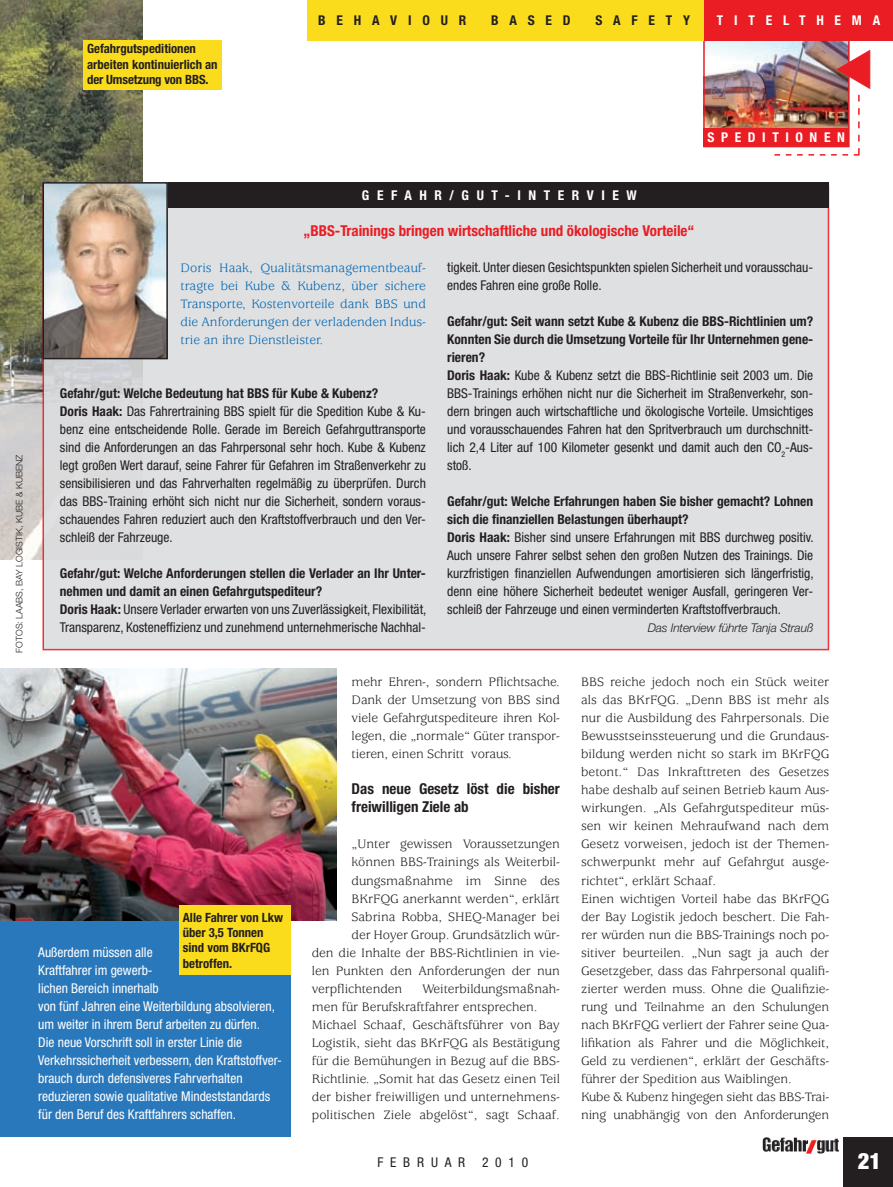
<style>
.page{position:relative;width:893px;height:1187px;background:#fff}
.page>*{position:absolute;margin:0;border:0;box-sizing:border-box;transform-origin:0 0}
.t1{font:900 condensed 22.5px "Helvetica Neue LT Std";color:#fff}
.t2{font:700 condensed 15px "Helvetica Neue LT Std";color:#e91d23}
.t3{font:700 condensed 15px/18px "Helvetica Neue LT Std";color:#231f20}
.t4{font:condensed 13.5px/18px "Helvetica Neue LT Std";color:#231f20}
.t5{font:13.5px/18px "Usherwood Std";letter-spacing:-.005em;color:#231f20}
.t6{font:condensed 13.5px/18px "Helvetica Neue LT Std";color:#fff}
.t7{font:13.5px/18px "Usherwood Std";color:#0165b0;text-align:justify}
.t8{font:700 condensed 13.5px "Helvetica Neue LT Std";letter-spacing:.505em;color:#fff}
.t9{font:700 condensed 13.5px "Helvetica Neue LT Std";letter-spacing:.8em;color:#231f20}
.t10{font:700 condensed 13.5px "Helvetica Neue LT Std";letter-spacing:.56em;color:#fff}
.t11{font:condensed 13.5px "Helvetica Neue LT Std";letter-spacing:.5em;color:#231f20}
.t12{font:700 condensed 12.75px/15.3px "Helvetica Neue LT Std";color:#231f20}
.t13{font:italic 300 12px "Helvetica Neue LT Std";letter-spacing:-.01em;color:#231f20}
.t14{font:300 9px "Helvetica Neue LT Std";color:#231f20}
.s1{font-weight:700}
</style>
<div class="page">
<div style="left:843px;top:1137px;width:50px;height:49px;background:#231f20"></div>
<img style="left:763px;top:1137px;width:76px;height:16px">
<img style="left:0;top:0;width:142px;height:560px">
<img style="left:706px;top:42px;width:141px;height:86px">
<div style="left:703px;top:39px;width:147px;height:108px;border:2px solid #e91d23"></div>
<div style="left:703px;top:128px;width:146px;height:19px;background:#e91d23"></div>
<img style="left:774px;top:95px;width:86px;height:60px">
<div style="left:703px;top:0;width:190px;height:40px;background:#e91d23"></div>
<div style="left:307px;top:0;width:396px;height:40px;background:#fadc1d"></div>
<div style="left:0;top:668px;width:291px;height:468px;background:#2a78bc"></div>
<img style="left:0;top:668px;width:337px;height:252px">
<div style="left:179px;top:905px;width:112px;height:69px;background:#fadc1d"></div>
<div style="left:83px;top:40px;width:139px;height:49px;background:#fadc1d"></div>
<div style="left:43px;top:185px;width:785px;height:464px;background:#dcdddf"></div>
<div style="left:167px;top:182px;width:662px;height:25px;background:#231f20"></div>
<img style="left:46px;top:185px;width:119px;height:171px">
<div style="left:43px;top:182px;width:125px;height:177px;border:2px solid #231f20"></div>
<svg style="left:836px;top:49px;width:14px;height:40px"></svg>
<p class="t12" style="left:87px;top:41px;width:132px">Gefahrgutspeditionen arbeiten kontinuierlich an der Umsetzung von BBS.</p>
<p class="t9" style="left:318px;top:12px;width:102px">Behavio</p>
<p class="t9" style="left:441px;top:12px;width:27px">u r</p>
<p class="t9" style="left:491px;top:12px;width:52px">Based</p>
<p class="t9" style="left:595px;top:12px;width:66px">Safet</p>
<p class="t9" style="left:683px;top:12px;width:9px">y</p>
<p class="t8" style="left:717px;top:12px;width:15px">tite</p>
<p class="t8" style="left:783px;top:12px;width:66px">lt hem</p>
<p class="t8" style="left:873px;top:12px;width:9px">a</p>
<p class="t8" style="left:707px;top:129px;width:139px">SPEDITIONEN</p>
<p class="t14" style="left:14px;top:652px;width:200px;rotate:-90deg">Fotos: Laabs, Bay Logistik, KuBe &amp; Kubenz</p>
<p class="t10" style="left:362px;top:187px;width:180px">Gefahr/gut -Inte</p>
<p class="t8" style="left:572px;top:187px;width:66px">rvie w</p>
<p class="t2" style="left:303px;top:222px;width:392px">„BBS-Trainings bringen wirtschaftliche und ökologische Vorteile“</p>
<p class="t7" style="left:181px;top:259px;width:247px">Doris Haak, Qualitätsmanagementbeauf&shy;tragte bei Kube &amp; Kubenz, über sichere Transporte, Kostenvorteile dank BBS und die Anforderungen der verladenden Indus&shy;trie an ihre Dienstleister.</p>
<p class="t4" style="left:447px;top:258px;width:368px">tigkeit. Unter diesen Gesichtspunkten spielen Sicherheit und vorausschau&shy;endes Fahren eine große Rolle.</p>
<p class="t4" style="left:447px;top:312px;width:368px"><span class="s1">Gefahr/gut: Seit wann setzt Kube &amp; Kubenz die BBS-Richtlinien um?<br>Konnten Sie durch die Umsetzung Vorteile für Ihr Unternehmen gene&shy;rieren?<br>Doris Haak:</span> Kube &amp; Kubenz setzt die BBS-Richtlinie seit 2003 um. Die BBS-Trainings erhöhen nicht nur die Sicherheit im Straßenverkehr, son&shy;dern bringen auch wirtschaftliche und ökologische Vorteile. Umsichtiges und vorausschauendes Fahren hat den Spritverbrauch um durchschnitt&shy;lich 2,4 Liter auf 100 Kilometer gesenkt und damit auch den CO<sub>2</sub>-Aus&shy;stoß.</p>
<p class="t4" style="left:447px;top:492px;width:368px"><span class="s1">Gefahr/gut: Welche Erfahrungen haben Sie bisher gemacht? Lohnen sich die finanziellen Belastungen überhaupt?<br>Doris Haak:</span> Bisher sind unsere Erfahrungen mit BBS durchweg positiv.<br>Auch unsere Fahrer selbst sehen den großen Nutzen des Trainings. Die kurzfristigen finanziellen Aufwendungen amortisieren sich längerfristig, denn eine höhere Sicherheit bedeutet weniger Ausfall, geringeren Ver&shy;schleiß der Fahrzeuge und einen verminderten Kraftstoffverbrauch.</p>
<p class="t13" style="left:648px;top:621px;width:167px">Das Interview führte Tanja Strauß</p>
<p class="t4" style="left:60px;top:384px;width:368px"><span class="s1">Gefahr/gut: Welche Bedeutung hat BBS für Kube &amp; Kubenz?<br>Doris Haak:</span> Das Fahrertraining BBS spielt für die Spedition Kube &amp; Ku&shy;benz eine entscheidende Rolle. Gerade im Bereich Gefahrguttransporte sind die Anforderungen an das Fahrpersonal sehr hoch. Kube &amp; Kubenz legt großen Wert darauf, seine Fahrer für Gefahren im Straßenverkehr zu sensibilisieren und das Fahrverhalten regelmäßig zu überprüfen. Durch das BBS-Training erhöht sich nicht nur die Sicherheit, sondern voraus&shy;schauendes Fahren reduziert auch den Kraftstoffverbrauch und den Ver&shy;schleiß der Fahrzeuge.</p>
<p class="t4" style="left:60px;top:564px;width:368px"><span class="s1">Gefahr/gut: Welche Anforderungen stellen die Verlader an Ihr Unter&shy;nehmen und damit an einen Gefahrgutspediteur?<br>Doris Haak:</span> Unsere Verlader erwarten von uns Zuverlässigkeit, Flexibilität, Transparenz, Kosteneffizienz und zunehmend unternehmerische Nachhal-</p>
<p class="t12" style="left:183px;top:909px;width:102px">Alle Fahrer von Lkw über 3,5 Tonnen sind vom BKrFQG betroffen.</p>
<p class="t6" style="left:38px;top:942px;width:245px">Außerdem müssen alle<br>Kraftfahrer im gewerb-<br>lichen Bereich innerhalb<br>von fünf Jahren eine Weiterbildung absolvieren, um weiter in ihrem Beruf arbeiten zu dürfen.<br>Die neue Vorschrift soll in erster Linie die Verkehrssicherheit verbessern, den Kraftstoffver&shy;brauch durch defensiveres Fahrverhalten reduzieren sowie qualitative Mindeststandards für den Beruf des Kraftfahrers schaffen.</p>
<p class="t5" style="left:352px;top:673px;width:210px;text-align:justify">mehr Ehren-, sondern Pflichtsache.<br>Dank der Umsetzung von BBS sind viele Gefahrgutspediteure ihren Kol&shy;legen, die „normale“ Güter transpor&shy;tieren, einen Schritt voraus.</p>
<p class="t3" style="left:352px;top:779px;width:210px">Das neue Gesetz löst die bisher freiwilligen Ziele ab</p>
<p class="t5" style="left:352px;top:835px;width:210px">„Unter gewissen Voraussetzungen</p>
<p class="t5" style="left:352px;top:853px;width:210px">können BBS-Trainings als Weiterbil-</p>
<p class="t5" style="left:352px;top:871px;width:210px">dungsmaßnahme im Sinne des</p>
<p class="t5" style="left:352px;top:889px;width:210px">BKrFQG anerkannt werden“, erklärt</p>
<p class="t5" style="left:352px;top:907px;width:210px">Sabrina Robba, SHEQ-Manager bei</p>
<p class="t5" style="left:352px;top:925px;width:210px">der Hoyer Group. Grundsätzlich wür-</p>
<p class="t5" style="left:312px;top:943px;width:250px">den die Inhalte der BBS-Richtlinien in vie-</p>
<p class="t5" style="left:312px;top:961px;width:250px">len Punkten den Anforderungen der nun</p>
<p class="t5" style="left:312px;top:979px;width:92px">verpflichtenden</p>
<p class="t5" style="left:312px;top:979px;width:250px;text-indent:110px">Weiterbildungsmaßnah&shy;men für Berufskraftfahrer entsprechen.<br>Michael Schaaf, Geschäftsführer von Bay Logistik, sieht das BKrFQG als Bestätigung für die Bemühungen in Bezug auf die BBS-Richtlinie. „Somit hat das Gesetz einen Teil der bisher freiwilligen und unternehmens&shy;politischen Ziele abgelöst“, sagt Schaaf.</p>
<p class="t5" style="left:581px;top:673px;width:250px">BBS reiche jedoch noch ein Stück weiter als das BKrFQG. „Denn BBS ist mehr als nur die Ausbildung des Fahrpersonals. Die Bewusstseinssteuerung und die Grundaus&shy;bildung werden nicht so stark im BKrFQG betont.“ Das Inkrafttreten des Gesetzes habe deshalb auf seinen Betrieb kaum Aus&shy;wirkungen. „Als Gefahrgutspediteur müs&shy;sen wir keinen Mehraufwand nach dem Gesetz vorweisen, jedoch ist der Themen&shy;schwerpunkt mehr auf Gefahrgut ausge&shy;richtet“, erklärt Schaaf.<br>Einen wichtigen Vorteil habe das BKrFQG der Bay Logistik jedoch beschert. Die Fah&shy;rer würden nun die BBS-Trainings noch po&shy;sitiver beurteilen. „Nun sagt ja auch der Gesetzgeber, dass das Fahrpersonal qualifi&shy;zierter werden muss. Ohne die Qualifizie&shy;rung und Teilnahme an den Schulungen nach BKrFQG verliert der Fahrer seine Qua&shy;lifikation als Fahrer und die Möglichkeit, Geld zu verdienen“, erklärt der Geschäfts&shy;führer der Spedition aus Waiblingen.<br>Kube &amp; Kubenz hingegen sieht das BBS-Trai&shy;ning unabhängig von den Anforderungen</p>
<p class="t11" style="left:377px;top:1154px;width:152px">FEBRUAR 2010</p>
<h1 class="t1" style="left:858px;top:1147px;width:25px">21</h1>
</div>
